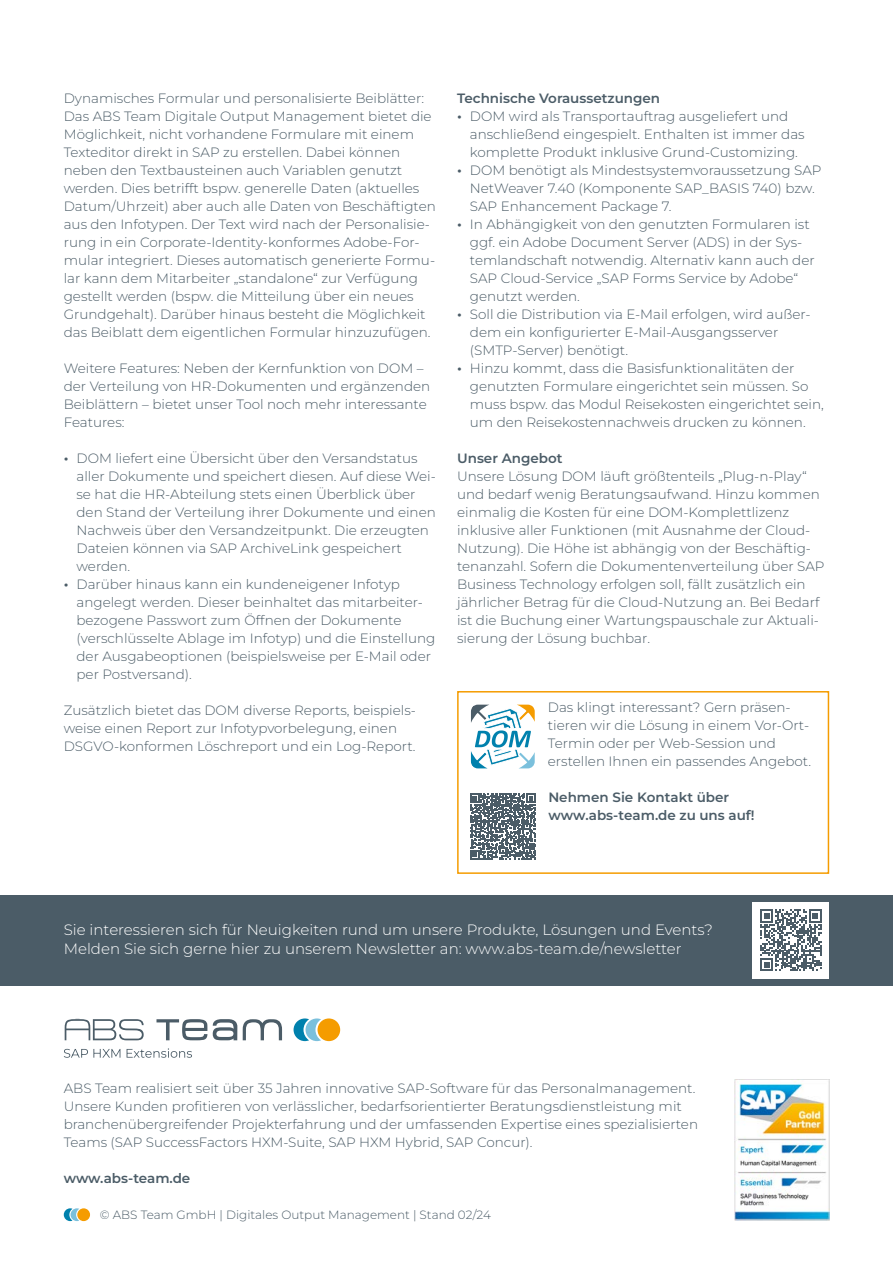
<style>
.page{position:relative;width:893px;height:1263px;background:#fff}
.page>*{position:absolute;margin:0;border:0;box-sizing:border-box;transform-origin:0 0}
.t1{font:300 15px/18.8px "Montserrat";color:#fff}
.Fließtext{font:300 13.5px/18px "Montserrat";color:#4b5c67}
.HL_Fließtext{font:300 13.5px/18px "Montserrat";color:#4b5c67}
.HL_Fließtext-2{font:600 13.5px/18px "Montserrat";color:#4b5c67}
.t2{font:300 12px "Montserrat";color:#4b5c67}
.s1{font-weight:600;font-size:14.25px}
</style>
<div class="page">
<img style="left:735px;top:1079px;width:95px;height:141px">
<svg style="left:65px;top:1019px;width:79px;height:21px"></svg>
<svg style="left:156px;top:1019px;width:51px;height:21px"></svg>
<svg style="left:213px;top:1019px;width:24px;height:21px"></svg>
<svg style="left:243px;top:1019px;width:39px;height:21px"></svg>
<svg style="left:64px;top:1049px;width:56px;height:9px"></svg>
<svg style="left:127px;top:1048px;width:65px;height:10px"></svg>
<div style="left:318px;top:1018px;width:22px;height:23px;background:#f59c00;border-radius:50%"></div>
<svg style="left:294px;top:1018px;width:27px;height:23px"></svg>
<div style="left:77px;top:1208px;width:13px;height:13px;background:#f59c00;border-radius:50%"></div>
<svg style="left:64px;top:1208px;width:15px;height:13px"></svg>
<div style="left:0;top:895px;width:893px;height:90px;background:#4b5c67"></div>
<div style="left:753px;top:902px;width:76px;height:76px;background:#fff"></div>
<svg style="left:760px;top:909px;width:62px;height:62px"></svg>
<div style="left:457px;top:691px;width:372px;height:183px;border:2px solid #f59c00"></div>
<svg style="left:470px;top:793px;width:66px;height:66px"></svg>
<svg style="left:471px;top:705px;width:64px;height:63px"></svg>
<p class="Fließtext" style="left:64px;top:89px;width:374px">Dynamisches Formular und personalisierte Beiblätter:<br>Das ABS Team Digitale Output Management bietet die Möglichkeit, nicht vorhandene Formulare mit einem Texteditor direkt in SAP zu erstellen. Dabei können neben den Textbausteinen auch Variablen genutzt werden. Dies betrifft bspw. generelle Daten (aktuelles Datum/Uhrzeit) aber auch alle Daten von Beschäftigten aus den Infotypen. Der Text wird nach der Personalisie&shy;rung in ein Corporate-Identity-konformes Adobe-For&shy;mular integriert. Dieses automatisch generierte Formu&shy;lar kann dem Mitarbeiter „standalone“ zur Verfügung gestellt werden (bspw. die Mitteilung über ein neues Grundgehalt). Darüber hinaus besteht die Möglichkeit das Beiblatt dem eigentlichen Formular hinzuzufügen.</p>
<p class="Fließtext" style="left:64px;top:359px;width:368px">Weitere Features: Neben der Kernfunktion von DOM – der Verteilung von HR-Dokumenten und ergänzenden Beiblättern – bietet unser Tool noch mehr interessante Features:</p>
<p class="Fließtext" style="left:77px;top:449px;width:361px;text-indent:-13px"><span class="s1">•</span> DOM liefert eine Übersicht über den Versandstatus aller Dokumente und speichert diesen. Auf diese Wei&shy;se hat die HR-Abteilung stets einen Überblick über den Stand der Verteilung ihrer Dokumente und einen Nachweis über den Versandzeitpunkt. Die erzeugten Dateien können via SAP ArchiveLink gespeichert werden.</p>
<p class="Fließtext" style="left:77px;top:575px;width:360px;text-indent:-13px"><span class="s1">•</span> Darüber hinaus kann ein kundeneigener Infotyp angelegt werden. Dieser beinhaltet das mitarbeiter&shy;bezogene Passwort zum Öffnen der Dokumente (verschlüsselte Ablage im Infotyp) und die Einstellung der Ausgabeoptionen (beispielsweise per E-Mail oder per Postversand).</p>
<p class="Fließtext" style="left:64px;top:701px;width:354px">Zusätzlich bietet das DOM diverse Reports, beispiels&shy;weise einen Report zur Infotypvorbelegung, einen<br>DSGVO-konformen Löschreport und ein Log-Report.</p>
<p class="HL_Fließtext-2" style="left:457px;top:89px;width:205px">Technische Voraussetzungen</p>
<p class="Fließtext" style="left:470px;top:107px;width:336px;text-indent:-13px"><span class="s1">•</span> DOM wird als Transportauftrag ausgeliefert und anschließend eingespielt. Enthalten ist immer das komplette Produkt inklusive Grund-Customizing.</p>
<p class="Fließtext" style="left:470px;top:161px;width:353px;text-indent:-13px"><span class="s1">•</span> DOM benötigt als Mindestsystemvoraussetzung SAP<br>NetWeaver 7.40 (Komponente SAP_BASIS 740) bzw.<br>SAP Enhancement Package 7.</p>
<p class="Fließtext" style="left:470px;top:215px;width:346px;text-indent:-13px"><span class="s1">•</span> In Abhängigkeit von den genutzten Formularen ist ggf. ein Adobe Document Server (ADS) in der Sys&shy;temlandschaft notwendig. Alternativ kann auch der SAP Cloud-Service „SAP Forms Service by Adobe“ genutzt werden.</p>
<p class="Fließtext" style="left:470px;top:305px;width:342px;text-indent:-13px"><span class="s1">•</span> Soll die Distribution via E-Mail erfolgen, wird außer&shy;dem ein konfigurierter E-Mail-Ausgangsserver (SMTP-Server) benötigt.</p>
<p class="Fließtext" style="left:470px;top:359px;width:355px;text-indent:-13px"><span class="s1">•</span> Hinzu kommt, dass die Basisfunktionalitäten der genutzten Formulare eingerichtet sein müssen. So muss bspw. das Modul Reisekosten eingerichtet sein, um den Reisekostennachweis drucken zu können.</p>
<p class="HL_Fließtext-2" style="left:457px;top:449px;width:107px">Unser Angebot</p>
<p class="Fließtext" style="left:457px;top:467px;width:369px">Unsere Lösung DOM läuft größtenteils „Plug-n-Play“ und bedarf wenig Beratungsaufwand. Hinzu kommen einmalig die Kosten für eine DOM-Komplettlizenz inklusive aller Funktionen (mit Ausnahme der Cloud-Nutzung). Die Höhe ist abhängig von der Beschäftig&shy;tenanzahl. Sofern die Dokumentenverteilung über SAP Business Technology erfolgen soll, fällt zusätzlich ein jährlicher Betrag für die Cloud-Nutzung an. Bei Bedarf ist die Buchung einer Wartungspauschale zur Aktuali&shy;sierung der Lösung buchbar.</p>
<p class="HL_Fließtext" style="left:548px;top:698px;width:265px">Das klingt interessant? Gern präsen&shy;tieren wir die Lösung in einem Vor-Ort-Termin oder per Web-Session und erstellen Ihnen ein passendes Angebot.</p>
<p class="HL_Fließtext-2" style="left:548px;top:787px;width:208px">Nehmen Sie Kontakt über www.abs-team.de zu uns auf!</p>
<p class="t1" style="left:64px;top:920px;width:651px">Sie interessieren sich für Neuigkeiten rund um unsere Produkte, Lösungen und Events?<br>Melden Sie sich gerne hier zu unserem Newsletter an: www.abs-team.de/newsletter</p>
<p class="Fließtext" style="left:64px;top:1079px;width:636px">ABS Team realisiert seit über 35 Jahren innovative SAP-Software für das Personalmanagement.<br>Unsere Kunden profitieren von verlässlicher, bedarfsorientierter Beratungsdienstleistung mit branchenübergreifender Projekterfahrung und der umfassenden Expertise eines spezialisierten Teams (SAP SuccessFactors HXM-Suite, SAP HXM Hybrid, SAP Concur).</p>
<p class="HL_Fließtext-2" style="left:64px;top:1169px;width:128px">www.abs-team.de</p>
<p class="t2" style="left:100px;top:1207px;width:392px">© ABS Team GmbH | Digitales Output Management | Stand 02/24</p>
</div>
